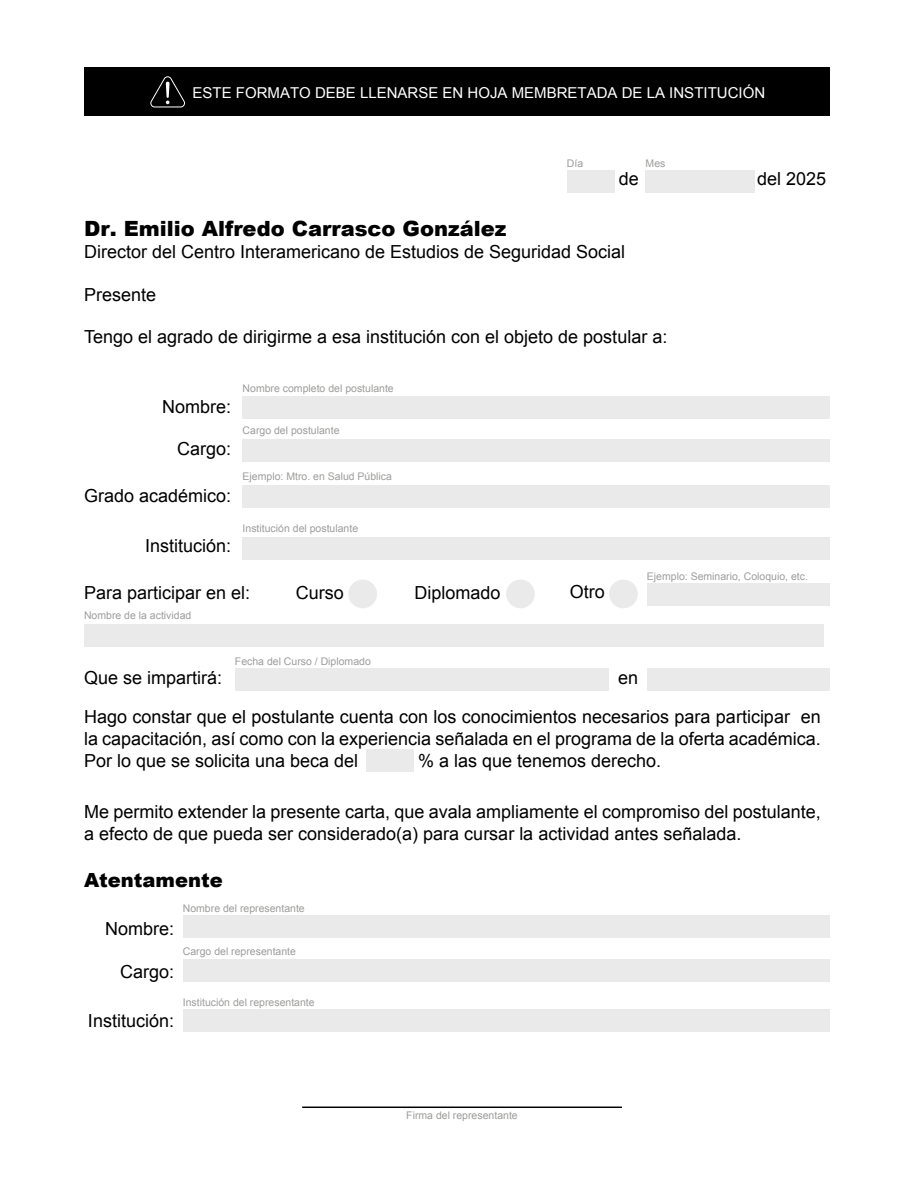
<style>
.page{position:relative;width:918px;height:1188px;background:#fff}
.page>*{position:absolute;margin:0;border:0;box-sizing:border-box;transform-origin:0 0}
.t1{font:900 21px "Arial";color:#000}
.t2{font:900 19.5px "Arial";color:#000}
.t3{font:18px/21.6px "Arial";color:#000;text-align:justify}
.t4{font:15px "Arial";color:#fff}
.t5{font:10.5px "Arial";color:#9d9d9c}
</style>
<div class="page">
<hr style="left:302px;top:1107px;width:320px;height:1px;background:#000">
<div style="left:567px;top:170px;width:48px;height:23px;background:#eaeaea"></div>
<div style="left:646px;top:170px;width:109px;height:23px;background:#eaeaea"></div>
<div style="left:647px;top:584px;width:183px;height:22px;background:#eaeaea"></div>
<div style="left:647px;top:668px;width:183px;height:23px;background:#eaeaea"></div>
<div style="left:235px;top:668px;width:374px;height:23px;background:#eaeaea"></div>
<div style="left:243px;top:396px;width:587px;height:23px;background:#eaeaea"></div>
<div style="left:84px;top:624px;width:739px;height:23px;background:#eaeaea"></div>
<div style="left:243px;top:439px;width:587px;height:22px;background:#eaeaea"></div>
<div style="left:243px;top:485px;width:587px;height:22px;background:#eaeaea"></div>
<div style="left:243px;top:537px;width:587px;height:22px;background:#eaeaea"></div>
<div style="left:183px;top:915px;width:647px;height:23px;background:#eaeaea"></div>
<div style="left:183px;top:959px;width:647px;height:23px;background:#eaeaea"></div>
<div style="left:183px;top:1009px;width:647px;height:23px;background:#eaeaea"></div>
<div style="left:348px;top:580px;width:29px;height:28px;background:#eaeaea;border-radius:50%"></div>
<div style="left:506px;top:580px;width:29px;height:28px;background:#eaeaea;border-radius:50%"></div>
<div style="left:609px;top:580px;width:29px;height:28px;background:#eaeaea;border-radius:50%"></div>
<div style="left:366px;top:749px;width:48px;height:22px;background:#eaeaea"></div>
<div style="left:84px;top:68px;width:746px;height:48px;background:#000"></div>
<svg style="left:150px;top:76px;width:35px;height:32px"></svg>
<p class="t4" style="left:193px;top:83px;width:574px">ESTE FORMATO DEBE LLENARSE EN HOJA MEMBRETADA DE LA INSTITUCIÓN</p>
<p class="t5" style="left:567px;top:156px;width:18px">Día</p>
<p class="t5" style="left:646px;top:156px;width:21px">Mes</p>
<p class="t3" style="left:619px;top:169px;width:22px">de</p>
<p class="t3" style="left:757px;top:169px;width:71px">del 2025</p>
<p class="t1" style="left:84px;top:213px;width:424px">Dr. Emilio Alfredo Carrasco González</p>
<p class="t3" style="left:84px;top:241px;width:543px">Director del Centro Interamericano de Estudios de Seguridad Social</p>
<p class="t3" style="left:84px;top:284px;width:74px">Presente</p>
<p class="t3" style="left:84px;top:326px;width:585px">Tengo el agrado de dirigirme a esa institución con el objeto de postular a:</p>
<p class="t3" style="left:162px;top:396px;width:71px">Nombre:</p>
<p class="t3" style="left:177px;top:438px;width:56px">Cargo:</p>
<p class="t3" style="left:84px;top:485px;width:149px">Grado académico:</p>
<p class="t5" style="left:243px;top:381px;width:153px">Nombre completo del postulante</p>
<p class="t5" style="left:243px;top:424px;width:98px">Cargo del postulante</p>
<p class="t5" style="left:243px;top:470px;width:151px">Ejemplo: Mtro. en Salud Pública</p>
<p class="t5" style="left:243px;top:522px;width:117px">Institución del postulante</p>
<p class="t3" style="left:145px;top:535px;width:88px">Institución:</p>
<p class="t3" style="left:84px;top:582px;width:168px">Para participar en el:</p>
<p class="t5" style="left:84px;top:608px;width:109px">Nombre de la actividad</p>
<p class="t3" style="left:296px;top:582px;width:50px">Curso</p>
<p class="t3" style="left:415px;top:582px;width:88px">Diplomado</p>
<p class="t5" style="left:235px;top:654px;width:137px">Fecha del Curso / Diplomado</p>
<p class="t3" style="left:570px;top:581px;width:37px">Otro</p>
<p class="t5" style="left:647px;top:569px;width:163px">Ejemplo: Seminario, Coloquio, etc.</p>
<p class="t3" style="left:84px;top:667px;width:140px">Que se impartirá:</p>
<p class="t3" style="left:84px;top:707px;width:738px">Hago constar que el postulante cuenta con los conocimientos necesarios para participar en la capacitación, así como con la experiencia señalada en el programa de la oferta académica.<br>Por lo que se solicita una beca del</p>
<p class="t3" style="left:618px;top:667px;width:22px">en</p>
<p class="t3" style="left:418px;top:750px;width:245px">% a las que tenemos derecho.</p>
<p class="t3" style="left:84px;top:801px;width:738px">Me permito extender la presente carta, que avala ampliamente el compromiso del postulante, a efecto de que pueda ser considerado(a) para cursar la actividad antes señalada.</p>
<p class="t2" style="left:84px;top:866px;width:140px">Atentamente</p>
<p class="t3" style="left:105px;top:918px;width:71px">Nombre:</p>
<p class="t3" style="left:120px;top:961px;width:56px">Cargo:</p>
<p class="t3" style="left:88px;top:1011px;width:88px">Institución:</p>
<p class="t5" style="left:183px;top:902px;width:123px">Nombre del representante</p>
<p class="t5" style="left:183px;top:945px;width:115px">Cargo del representante</p>
<p class="t5" style="left:183px;top:996px;width:133px">Institución del representante</p>
<p class="t5" style="left:406px;top:1109px;width:113px">Firma del representante</p>
</div>
